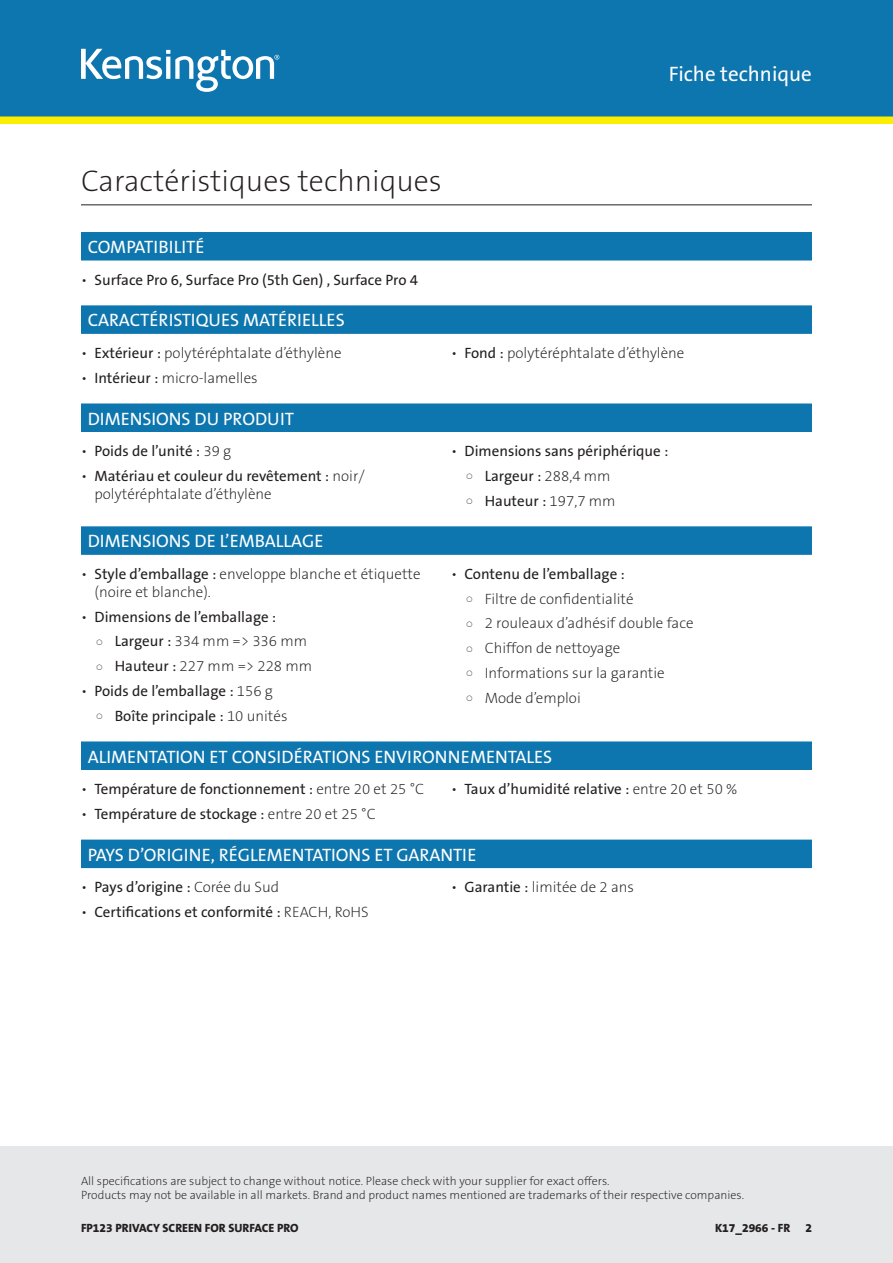
<style>
.page{position:relative;width:893px;height:1263px;background:#fff}
.page>*{position:absolute;margin:0;border:0;box-sizing:border-box;transform-origin:0 0}
.Main_Header_Black{font:30px "The Sans KENSINGTON2 XL";color:#231f20}
.t1{font:21px "The Sans KENSINGTON5 Rg";color:#fff}
.Blue_Bar_Header{font:18px "The Sans KENSINGTON5 Rg";color:#fff}
.t2{font:15px "The Sans KENSINGTON5 Rg";color:#231f20}
.t3{font:15px/18px "The Sans KENSINGTON2 XL";color:#231f20}
.t4{font:12px/14.4px "The Sans KENSINGTON2 XL";color:#231f20}
.t5{font:12px "The Sans KENSINGTON8 XB";color:#231f20}
.s1{font-family:"The Sans KENSINGTON2 XL"}
.s2{font-family:"The Sans KENSINGTON5 Rg"}
</style>
<div class="page">
<div style="left:0;top:1146px;width:893px;height:117px;background:#e6e7e9"></div>
<div style="left:0;top:0;width:893px;height:120px;background:#0e76ae"></div>
<svg style="left:81px;top:49px;width:198px;height:43px"></svg>
<div style="left:0;top:116px;width:893px;height:8px;background:#fcee01"></div>
<hr style="left:81px;top:204px;width:731px;height:1px;background:#231f20">
<div style="left:81px;top:232px;width:731px;height:28px;background:#0e76ae"></div>
<div style="left:81px;top:305px;width:731px;height:29px;background:#0e76ae"></div>
<div style="left:81px;top:403px;width:731px;height:29px;background:#0e76ae"></div>
<div style="left:81px;top:526px;width:731px;height:29px;background:#0e76ae"></div>
<div style="left:81px;top:741px;width:731px;height:29px;background:#0e76ae"></div>
<div style="left:81px;top:839px;width:731px;height:29px;background:#0e76ae"></div>
<h2 class="t1" style="left:669px;top:63px;width:145px">Fiche technique</h2>
<p class="Main_Header_Black" style="left:81px;top:165px;width:362px">Caractéristiques techniques</p>
<p class="Blue_Bar_Header" style="left:88px;top:237px;width:118px">COMPATIBILITÉ</p>
<p class="t2" style="left:81px;top:271px;width:339px"><span class="s1">•</span> Surface Pro 6, Surface Pro (5th Gen) , Surface Pro 4</p>
<p class="Blue_Bar_Header" style="left:88px;top:311px;width:258px">CARACTÉRISTIQUES MATÉRIELLES</p>
<p class="t3" style="left:81px;top:344px;width:262px">• <span class="s2">Extérieur :</span> polytéréphtalate d’éthylène</p>
<p class="t3" style="left:81px;top:369px;width:178px">• <span class="s2">Intérieur :</span> micro-lamelles</p>
<p class="Blue_Bar_Header" style="left:88px;top:409px;width:208px">DIMENSIONS DU PRODUIT</p>
<p class="t2" style="left:81px;top:443px;width:152px"><span class="s1">•</span> Poids de l’unité : <span class="s1">39 g</span></p>
<p class="t3" style="left:94px;top:467px;width:272px;text-indent:-14px">• <span class="s2">Matériau et couleur du revêtement :</span> noir/ polytéréphtalate d’éthylène</p>
<p class="Blue_Bar_Header" style="left:88px;top:532px;width:237px">DIMENSIONS DE L’EMBALLAGE</p>
<p class="t3" style="left:94px;top:565px;width:328px;text-indent:-14px">• <span class="s2">Style d’emballage :</span> enveloppe blanche et étiquette (noire et blanche).</p>
<p class="t2" style="left:81px;top:608px;width:197px"><span class="s1">•</span> Dimensions de l’emballage :</p>
<p class="t3" style="left:115px;top:633px;width:194px"><span class="s2">Largeur :</span> 334 mm =&gt; 336 mm</p>
<p class="t3" style="left:115px;top:657px;width:199px"><span class="s2">Hauteur :</span> 227 mm =&gt; 228 mm</p>
<p class="t2" style="left:81px;top:683px;width:193px"><span class="s1">•</span> Poids de l’emballage : <span class="s1">156 g</span></p>
<p class="t2" style="left:115px;top:707px;width:174px">Boîte principale : <span class="s1">10 unités</span></p>
<p class="t3" style="left:451px;top:344px;width:235px">• <span class="s2">Fond :</span> polytéréphtalate d’éthylène</p>
<p class="t2" style="left:451px;top:443px;width:219px"><span class="s1">•</span> Dimensions sans périphérique :</p>
<p class="t2" style="left:485px;top:468px;width:127px">Largeur : <span class="s1">288,4 mm</span></p>
<p class="t2" style="left:485px;top:492px;width:132px">Hauteur : <span class="s1">197,7 mm</span></p>
<p class="t2" style="left:451px;top:566px;width:175px"><span class="s1">•</span> Contenu de l’emballage :</p>
<p class="t3" style="left:485px;top:590px;width:150px">Filtre de confidentialité</p>
<p class="t3" style="left:485px;top:615px;width:210px">2 rouleaux d’adhésif double face</p>
<p class="t3" style="left:485px;top:639px;width:137px">Chiffon de nettoyage</p>
<p class="t3" style="left:485px;top:664px;width:182px">Informations sur la garantie</p>
<p class="t3" style="left:485px;top:689px;width:98px">Mode d’emploi</p>
<p class="Blue_Bar_Header" style="left:88px;top:747px;width:466px">ALIMENTATION ET CONSIDÉRATIONS ENVIRONNEMENTALES</p>
<p class="t2" style="left:81px;top:781px;width:345px"><span class="s1">•</span> Température de fonctionnement : <span class="s1">entre 20 et 25 °C</span></p>
<p class="t2" style="left:81px;top:806px;width:296px"><span class="s1">•</span> Température de stockage : <span class="s1">entre 20 et 25 °C</span></p>
<p class="t2" style="left:451px;top:781px;width:288px"><span class="s1">•</span> Taux d’humidité relative : <span class="s1">entre 20 et 50 %</span></p>
<p class="Blue_Bar_Header" style="left:88px;top:845px;width:390px">PAYS D’ORIGINE, RÉGLEMENTATIONS ET GARANTIE</p>
<p class="t2" style="left:81px;top:879px;width:200px"><span class="s1">•</span> Pays d’origine : <span class="s1">Corée du Sud</span></p>
<p class="t2" style="left:81px;top:904px;width:289px"><span class="s1">•</span> Certifications et conformité : <span class="s1">REACH, RoHS</span></p>
<p class="t3" style="left:451px;top:878px;width:184px">• <span class="s2">Garantie :</span> limitée de 2 ans</p>
<p class="t4" style="left:81px;top:1174px;width:665px">All specifications are subject to change without notice. Please check with your supplier for exact offers.<br>Products may not be available in all markets. Brand and product names mentioned are trademarks of their respective companies.</p>
<p class="t5" style="left:81px;top:1221px;width:219px">FP123 PRIVACY SCREEN FOR SURFACE PRO</p>
<p class="t5" style="left:715px;top:1221px;width:77px">K17_2966 - FR</p>
<p class="t5" style="left:805px;top:1221px;width:8px">2</p>
</div>
